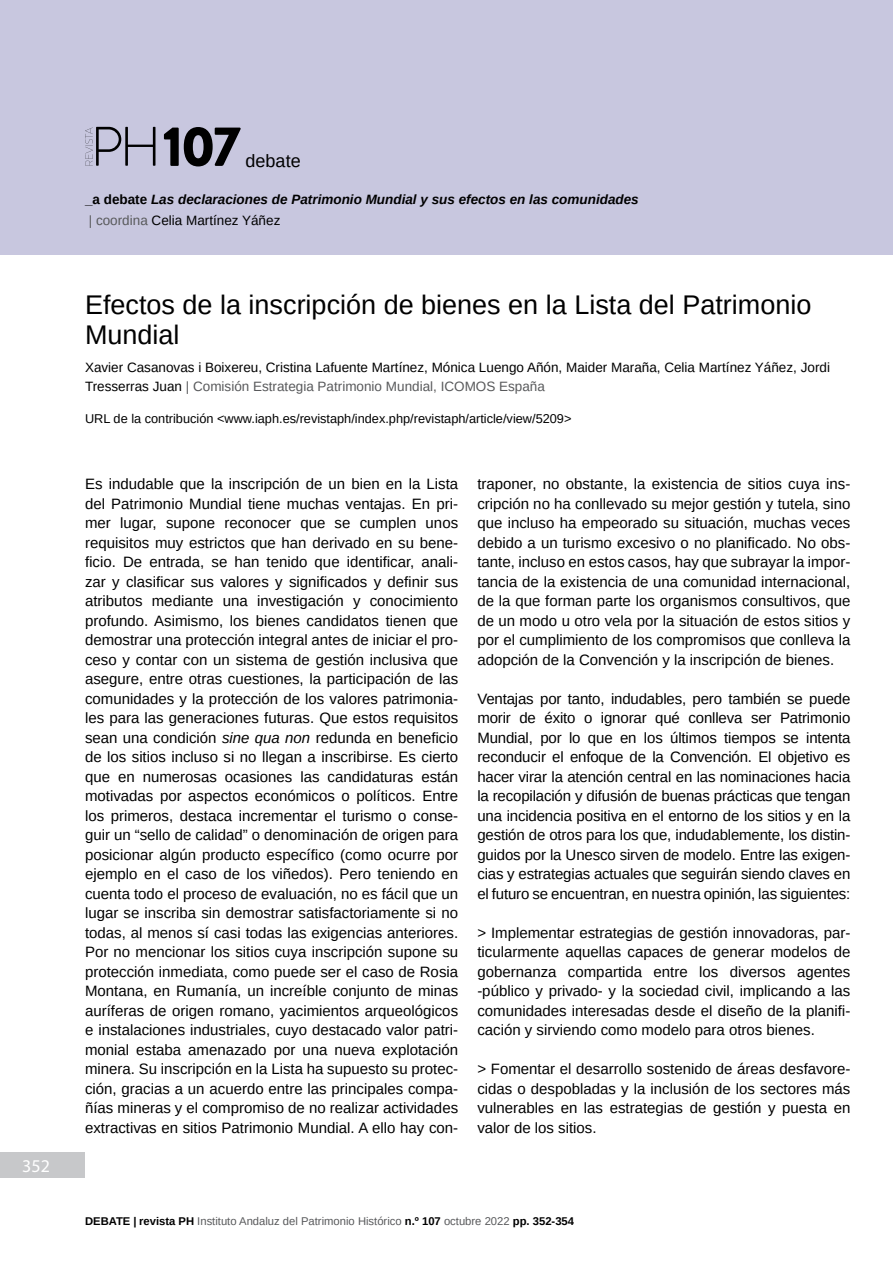
<style>
.page{position:relative;width:893px;height:1263px;background:#fff}
.page>*{position:absolute;margin:0;border:0;box-sizing:border-box;transform-origin:0 0}
.t1{font:900 56.4px "Brandon Grotesque";color:#000}
.t2{font:27px/30px "Arimo";color:#000}
.t3{font:18px "Arimo";color:#000}
.t4{font:18px "Myriad Pro";color:#fff}
.t5{font:15px/19.5px "Arimo";color:#000;text-align:justify}
.t6{font:13.5px/19.5px "Arimo";color:#000}
.t7{font:italic 700 13.5px/21px "Arimo";color:#000}
.t8{font:12.75px "Arimo";color:#000}
.t9{font:11.25px "Arimo";color:#58595b}
.s1{font-style:normal}
.s2{font-weight:400;font-style:normal;color:#58595b}
.s3{font-weight:400;font-style:normal}
.s4{color:#58595b}
.s5{font-style:italic}
.s6{font-weight:700;color:#000}
</style>
<div class="page">
<div style="left:0;top:0;width:893px;height:255px;background:#c8c7df"></div>
<div style="left:0;top:1152px;width:85px;height:26px;background:#c7c8ca"></div>
<svg style="left:85px;top:127px;width:70px;height:39px"></svg>
<p class="t4" style="left:22px;top:1155px;width:29px">352</p>
<h1 class="t1" style="left:163px;top:107px;width:80px">107</h1>
<p class="t3" style="left:246px;top:149px;width:57px">debate</p>
<p class="t7" style="left:85px;top:189px;width:555px"><span class="s1">_a debate</span> Las declaraciones de Patrimonio Mundial y sus efectos en las comunidades <span class="s2">| coordina</span> <span class="s3">Celia Martínez Yáñez</span></p>
<h2 class="t2" style="left:85px;top:289px;width:728px">Efectos de la inscripción de bienes en la Lista del Patrimonio<br>Mundial</h2>
<p class="t6" style="left:85px;top:357px;width:746px">Xavier Casanovas i Boixereu, Cristina Lafuente Martínez, Mónica Luengo Añón, Maider Maraña, Celia Martínez Yáñez, Jordi<br>Tresserras Juan <span class="s4">| Comisión Estrategia Patrimonio Mundial, ICOMOS España</span></p>
<p class="t8" style="left:85px;top:411px;width:488px">URL de la contribución &lt;www.iaph.es/revistaph/index.php/revistaph/article/view/5209&gt;</p>
<p class="t5" style="left:85px;top:474px;width:375px">Es indudable que la inscripción de un bien en la Lista del Patrimonio Mundial tiene muchas ventajas. En pri&shy;mer lugar, supone reconocer que se cumplen unos requisitos muy estrictos que han derivado en su bene&shy;ficio. De entrada, se han tenido que identificar, anali&shy;zar y clasificar sus valores y significados y definir sus atributos mediante una investigación y conocimiento profundo. Asimismo, los bienes candidatos tienen que demostrar una protección integral antes de iniciar el pro&shy;ceso y contar con un sistema de gestión inclusiva que asegure, entre otras cuestiones, la participación de las comunidades y la protección de los valores patrimonia&shy;les para las generaciones futuras. Que estos requisitos sean una condición <span class="s5">sine qua non</span> redunda en beneficio de los sitios incluso si no llegan a inscribirse. Es cierto que en numerosas ocasiones las candidaturas están motivadas por aspectos económicos o políticos. Entre los primeros, destaca incrementar el turismo o conse&shy;guir un “sello de calidad” o denominación de origen para posicionar algún producto específico (como ocurre por ejemplo en el caso de los viñedos). Pero teniendo en cuenta todo el proceso de evaluación, no es fácil que un lugar se inscriba sin demostrar satisfactoriamente si no todas, al menos sí casi todas las exigencias anteriores.<br>Por no mencionar los sitios cuya inscripción supone su protección inmediata, como puede ser el caso de Rosia Montana, en Rumanía, un increíble conjunto de minas auríferas de origen romano, yacimientos arqueológicos e instalaciones industriales, cuyo destacado valor patri&shy;monial estaba amenazado por una nueva explotación minera. Su inscripción en la Lista ha supuesto su protec&shy;ción, gracias a un acuerdo entre las principales compa&shy;ñías mineras y el compromiso de no realizar actividades extractivas en sitios Patrimonio Mundial. A ello hay con-</p>
<p class="t5" style="left:477px;top:474px;width:375px">traponer, no obstante, la existencia de sitios cuya ins&shy;cripción no ha conllevado su mejor gestión y tutela, sino que incluso ha empeorado su situación, muchas veces debido a un turismo excesivo o no planificado. No obs&shy;tante, incluso en estos casos, hay que subrayar la impor&shy;tancia de la existencia de una comunidad internacional, de la que forman parte los organismos consultivos, que de un modo u otro vela por la situación de estos sitios y por el cumplimiento de los compromisos que conlleva la adopción de la Convención y la inscripción de bienes.</p>
<p class="t5" style="left:477px;top:689px;width:375px">Ventajas por tanto, indudables, pero también se puede morir de éxito o ignorar qué conlleva ser Patrimonio Mundial, por lo que en los últimos tiempos se intenta reconducir el enfoque de la Convención. El objetivo es hacer virar la atención central en las nominaciones hacia la recopilación y difusión de buenas prácticas que tengan una incidencia positiva en el entorno de los sitios y en la gestión de otros para los que, indudablemente, los distin&shy;guidos por la Unesco sirven de modelo. Entre las exigen&shy;cias y estrategias actuales que seguirán siendo claves en el futuro se encuentran, en nuestra opinión, las siguientes:</p>
<p class="t5" style="left:477px;top:923px;width:375px">&gt; Implementar estrategias de gestión innovadoras, par&shy;ticularmente aquellas capaces de generar modelos de gobernanza compartida entre los diversos agentes -público y privado- y la sociedad civil, implicando a las comunidades interesadas desde el diseño de la planifi&shy;cación y sirviendo como modelo para otros bienes.</p>
<p class="t5" style="left:477px;top:1059px;width:375px">&gt; Fomentar el desarrollo sostenido de áreas desfavore&shy;cidas o despobladas y la inclusión de los sectores más vulnerables en las estrategias de gestión y puesta en valor de los sitios.</p>
<p class="t9" style="left:85px;top:1214px;width:491px"><span class="s6">DEBATE | revista PH</span> Instituto Andaluz del Patrimonio Histórico <span class="s6">n.º 107</span> octubre 2022 <span class="s6">pp. 352-354</span></p>
</div>
